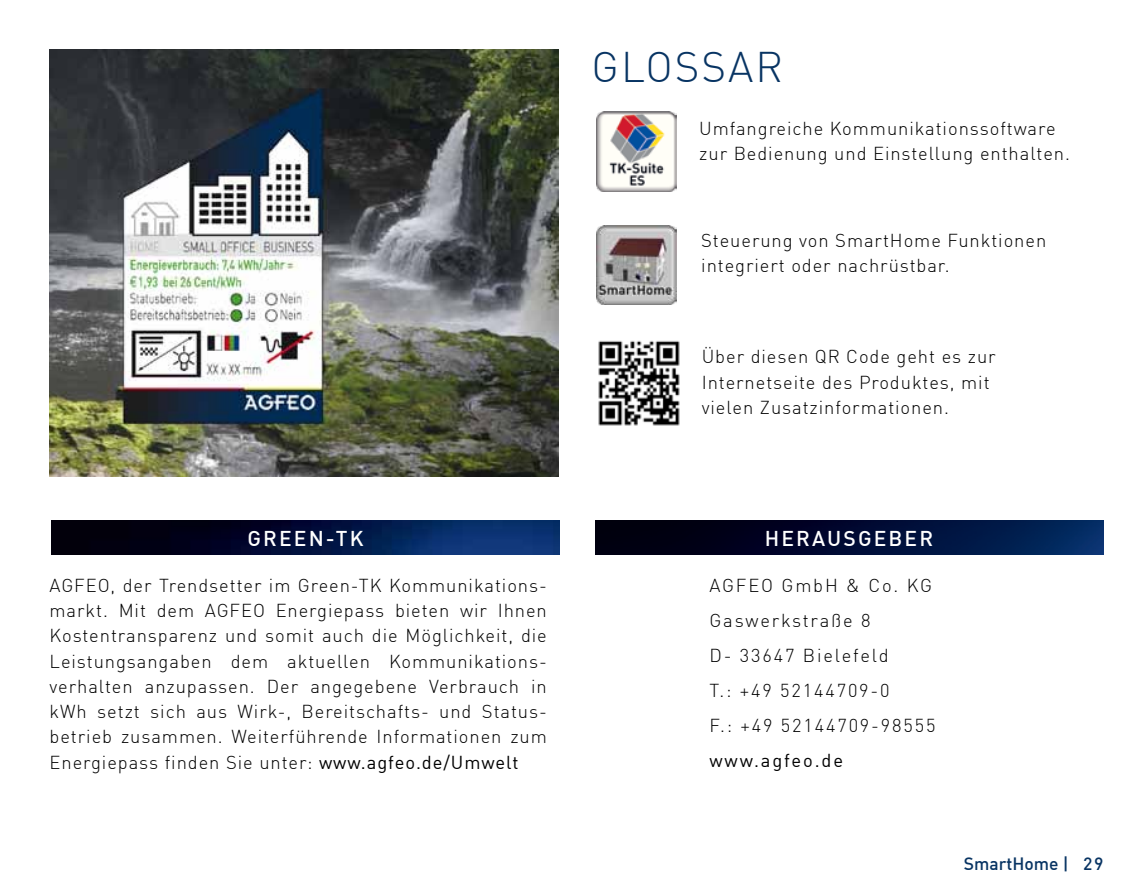
<style>
.page{position:relative;width:1141px;height:893px;background:#fff}
.page>*{position:absolute;margin:0;border:0;box-sizing:border-box;transform-origin:0 0}
.t1{font:300 42px "DIN Offc";letter-spacing:.05em;color:#083463}
.t2{font:500 21px "DIN Offc";letter-spacing:.1em;color:#fff}
.t3{font:300 18.38px/25.2px "DIN Offc";letter-spacing:.05em;color:#000}
.t4{font:300 18.38px/35px "DIN Offc";letter-spacing:.1em;color:#000}
.t5{font:18.38px "DIN Offc";letter-spacing:.1em;color:#000}
.t6{font:500 17.5px "DIN Offc";color:#083463}
.s1{font-weight:400}
</style>
<div class="page">
<img style="left:598px;top:340px;width:82px;height:86px">
<img style="left:597px;top:225px;width:79px;height:79px">
<img style="left:597px;top:112px;width:79px;height:79px">
<img style="left:595px;top:521px;width:508px;height:34px">
<img style="left:51px;top:521px;width:509px;height:33px">
<img style="left:50px;top:50px;width:508px;height:426px">
<p class="t2" style="left:248px;top:525px;width:115px">GREEN-TK</p>
<p class="t3" style="left:50px;top:573px;width:499px">AGFEO, der Trendsetter im Green-TK Kommunikations&shy;markt. M it dem AGFEO</p>
<p class="t3" style="left:50px;top:598px;width:499px;text-align:justify;text-indent:226px">Energiepass bieten wir I hnen Kostentransparenz und somit auch die Möglichkeit, die Leistungsangaben dem aktuellen Kommunikations&shy;verhalten anzupassen. Der angegebene Verbrauch in kWh setzt sich aus Wirk-, Bereitschafts- und Status&shy;betrieb zusammen. Weiterführende I nformationen zum Energiepass finden Sie unter: <span class="s1">www.agfeo.de/Umwelt</span></p>
<h1 class="t1" style="left:592px;top:41px;width:193px">Glossar</h1>
<p class="t3" style="left:699px;top:116px;width:372px">Umfangreiche Kommunikationssoftware zur Bedienung und Einstellung enthalten.</p>
<p class="t3" style="left:701px;top:228px;width:347px">Steuerung von SmartHome Funktionen integriert oder nachrüstbar.</p>
<p class="t3" style="left:702px;top:344px;width:295px">Über diesen QR Code geht es zur<br>I nternetseite des Produktes, mit vielen Zusatzinformationen.</p>
<p class="t2" style="left:765px;top:525px;width:95px">HERAUSGEBE</p>
<p class="t2" style="left:919px;top:525px;width:15px">R</p>
<p class="t4" style="left:709px;top:568px;width:228px">AGFEO GmbH &amp; Co. KG<br>Gaswerkstraße 8<br>D- 33647 B ielefeld<br>T.: +49 52144709-0<br>F.: +49 52144709-98555</p>
<p class="t5" style="left:709px;top:749px;width:135px">www.agfeo.de</p>
<p class="t6" style="left:964px;top:853px;width:106px">SMARTHOME |</p>
<p class="t6" style="left:1083px;top:853px;width:22px">2 79</p>
</div>
